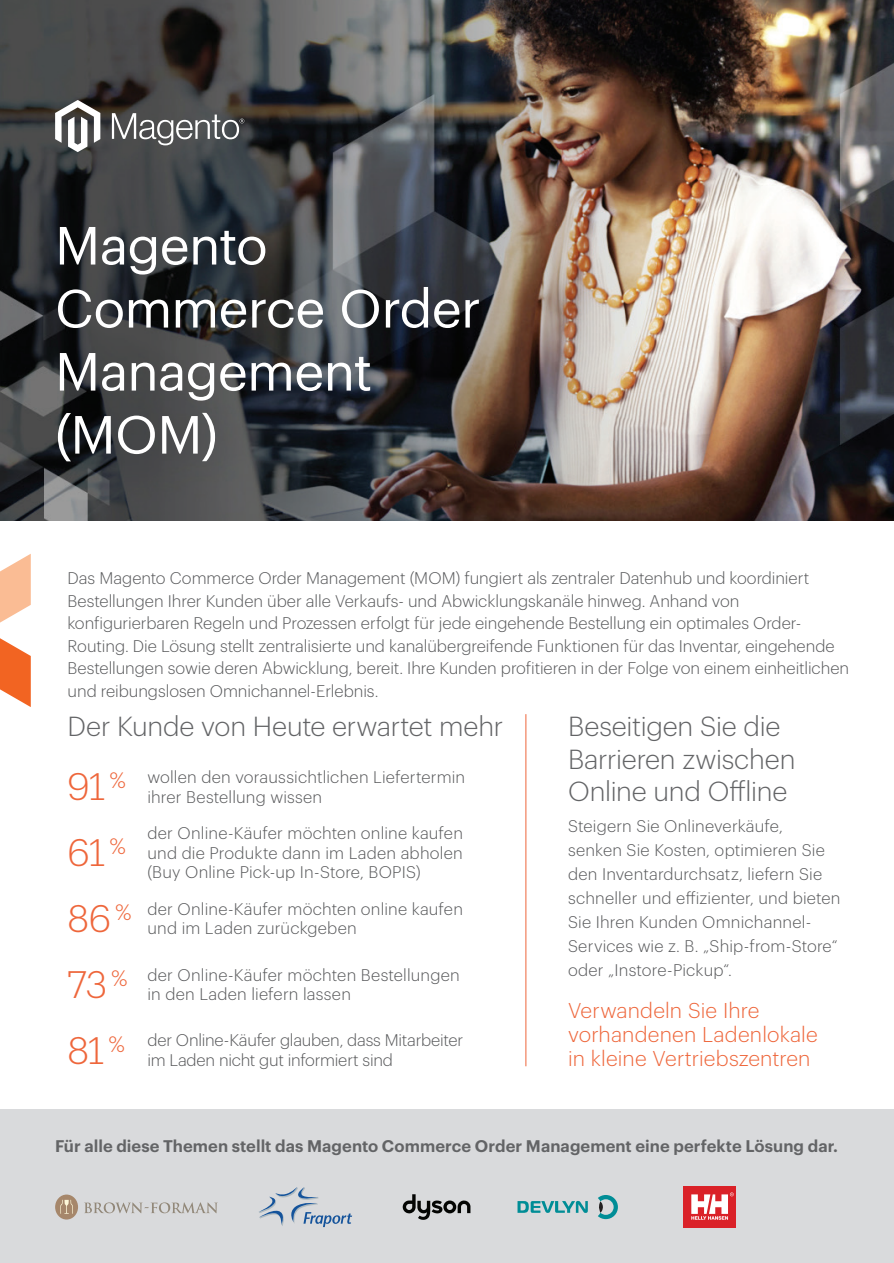
<style>
.page{position:relative;width:894px;height:1263px;background:#fff}
.page>*{position:absolute;margin:0;border:0;box-sizing:border-box;transform-origin:0 0}
.t1{font:52.5px/63px "Graphik";letter-spacing:-.01em;color:#fff}
.t2{font:300 37.5px "Produkt";letter-spacing:-.02em;color:#ee663b}
.t3{font:300 27px/32.4px "Graphik";letter-spacing:-.005em;color:#636466}
.t4{font:300 21.9px "Produkt";color:#ee663b}
.t5{font:300 21px/24px "Graphik";letter-spacing:.01em;color:#ee663b}
.t6{font:300 16.5px/24px "Graphik";color:#57585a}
.t7{font:600 16.5px "Graphik";letter-spacing:.005em;color:#636466}
</style>
<div class="page">
<img style="left:0;top:0;width:893px;height:521px">
<svg style="left:55px;top:100px;width:45px;height:52px"></svg>
<svg style="left:112px;top:113px;width:132px;height:32px;background:#717273"></svg>
<svg style="left:0;top:638px;width:31px;height:69px"></svg>
<svg style="left:0;top:554px;width:31px;height:68px"></svg>
<hr style="left:525px;top:714px;width:1px;height:352px;background:#ee663b">
<div style="left:0;top:1109px;width:893px;height:154px;background:#d9dadc"></div>
<div style="left:55px;top:1194px;width:23px;height:25px;background:#a6876b;border-radius:50%"></div>
<svg style="left:60px;top:1199px;width:13px;height:14px"></svg>
<svg style="left:84px;top:1202px;width:134px;height:11px"></svg>
<svg style="left:259px;top:1187px;width:93px;height:40px"></svg>
<svg style="left:402px;top:1194px;width:68px;height:25px"></svg>
<div style="left:683px;top:1186px;width:52px;height:41px;background:#da2128"></div>
<svg style="left:691px;top:1192px;width:42px;height:27px"></svg>
<svg style="left:517px;top:1201px;width:70px;height:12px"></svg>
<svg style="left:598px;top:1195px;width:19px;height:24px"></svg>
<h1 class="t1" style="left:55px;top:209px;width:427px">Magento<br>Commerce Order<br>Management (MOM)</h1>
<p class="t6" style="left:68px;top:565px;width:782px;line-height:22.5px">Das Magento Commerce Order Management (MOM) fungiert als zentraler Datenhub und koordiniert Bestellungen Ihrer Kunden über alle Verkaufs- und Abwicklungskanäle hinweg. Anhand von konfigurierbaren Regeln und Prozessen erfolgt für jede eingehende Bestellung ein optimales Order-Routing. Die Lösung stellt zentralisierte und kanalübergreifende Funktionen für das Inventar, eingehende Bestellungen sowie deren Abwicklung, bereit. Ihre Kunden profitieren in der Folge von einem einheitlichen und reibungslosen Omnichannel-Erlebnis.</p>
<h3 class="t3" style="left:68px;top:708px;width:437px">Der Kunde von Heute erwartet mehr</h3>
<h3 class="t4" style="left:109px;top:765px;width:18px">%</h3>
<h2 class="t2" style="left:68px;top:761px;width:39px">91</h2>
<p class="t6" style="left:147px;top:763px;width:319px">wollen den voraussichtlichen Liefertermin</p>
<p class="t6" style="left:147px;top:783px;width:176px">ihrer Bestellung wissen</p>
<h2 class="t2" style="left:68px;top:827px;width:60px">61 <sup>%</sup></h2>
<p class="t6" style="left:147px;top:821px;width:317px;line-height:19.8px;text-align:justify">der Online-Käufer möchten online kaufen und die Produkte dann im Laden abholen (Buy Online Pick-up In-Store, BOPIS)</p>
<h3 class="t4" style="left:115px;top:897px;width:18px">%</h3>
<h2 class="t2" style="left:68px;top:893px;width:45px">86</h2>
<p class="t6" style="left:147px;top:895px;width:317px">der Online-Käufer möchten online kaufen</p>
<p class="t6" style="left:147px;top:915px;width:211px">und im Laden zurückgeben</p>
<h3 class="t4" style="left:111px;top:963px;width:18px">%</h3>
<h2 class="t2" style="left:68px;top:959px;width:41px">73</h2>
<p class="t6" style="left:147px;top:961px;width:314px">der Online-Käufer möchten Bestellungen</p>
<p class="t6" style="left:147px;top:981px;width:205px">in den Laden liefern lassen</p>
<h3 class="t4" style="left:109px;top:1028px;width:18px">%</h3>
<h2 class="t2" style="left:68px;top:1025px;width:38px">81</h2>
<p class="t6" style="left:147px;top:1027px;width:317px">der Online-Käufer glauben, dass Mitarbeiter</p>
<p class="t6" style="left:147px;top:1047px;width:247px">im Laden nicht gut informiert sind</p>
<h3 class="t3" style="left:568px;top:708px;width:229px">Beseitigen Sie die<br>Barrieren zwischen<br>Online und Offline</h3>
<p class="t6" style="left:568px;top:813px;width:274px">Steigern Sie Onlineverkäufe, senken Sie Kosten, optimieren Sie den Inventardurchsatz, liefern Sie schneller und effizienter, und bieten Sie Ihren Kunden Omnichannel-Services wie z. B. „Ship-from-Store“ oder „Instore-Pickup“.</p>
<p class="t5" style="left:568px;top:997px;width:251px">Verwandeln Sie Ihre vorhandenen Ladenlokale in kleine Vertriebszentren</p>
<p class="t7" style="left:55px;top:1133px;width:784px">Für alle diese Themen stellt das Magento Commerce Order Management eine perfekte Lösung dar.</p>
</div>
